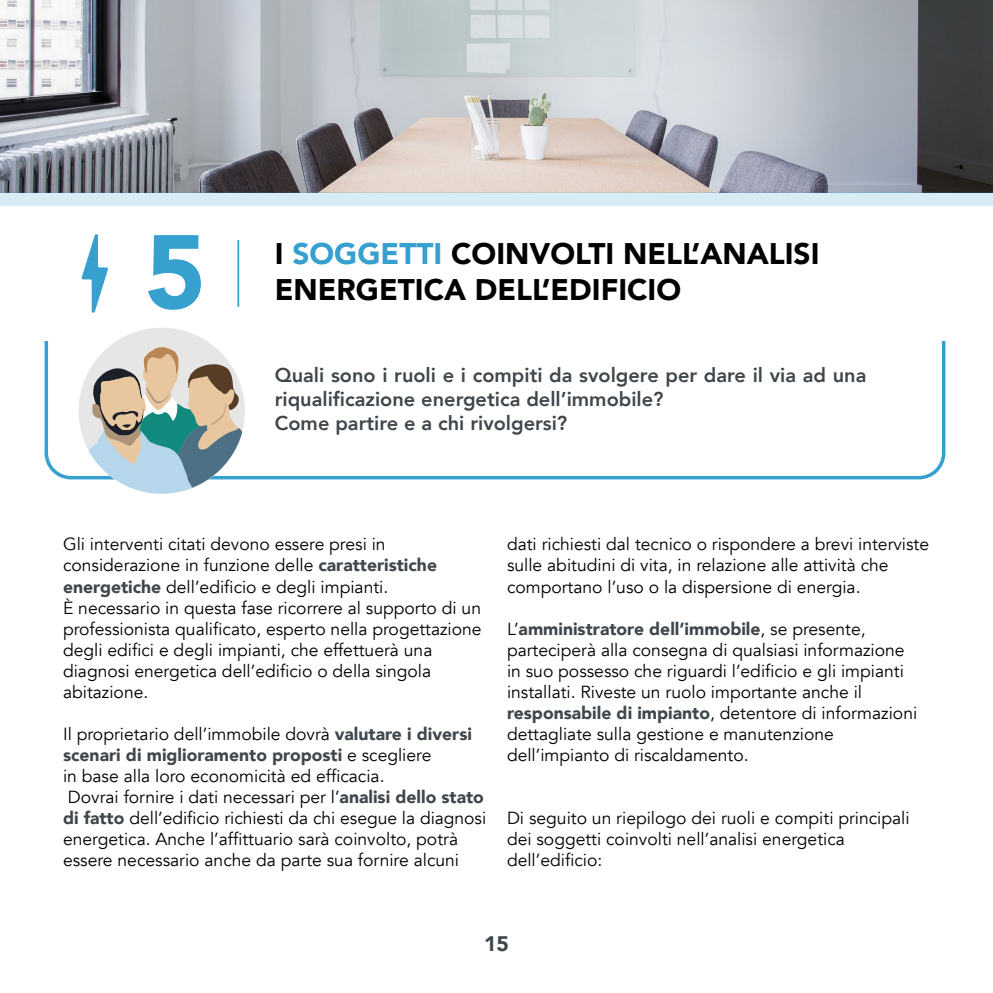
<style>
.page{position:relative;width:993px;height:993px;background:#fff}
.page>*{position:absolute;margin:0;border:0;box-sizing:border-box;transform-origin:0 0}
.t1{font:900 103.6px "Avenir";color:#36a0ce}
.t2{font:900 29.75px "Avenir";color:#000}
.t3{font:900 21px "Avenir";color:#3f474c}
.t4{font:800 19.95px/24px "Avenir";color:#3f474c}
.t5{font:17.5px/21px "Avenir";color:#000}
.s1{color:#36a0ce}
.s2{font-weight:900;color:#3f474c}
</style>
<div class="page">
<svg style="left:45px;top:341px;width:900px;height:138px"></svg>
<img style="left:0;top:0;width:992px;height:192px">
<svg style="left:81px;top:234px;width:27px;height:79px"></svg>
<hr style="left:237px;top:240px;width:2px;height:67px;background:#36a0ce">
<div style="left:0;top:192px;width:992px;height:14px;background:#d7ecf5"></div>
<div style="left:79px;top:327px;width:166px;height:167px;background:#e6e6e6;border-radius:50%"></div>
<svg style="left:88px;top:347px;width:154px;height:146px"></svg>
<h1 class="t1" style="left:145px;top:183px;width:63px">5</h1>
<h2 class="t2" style="left:275px;top:228px;width:546px">I <span class="s1">SOGGETTI</span> COINVOLTI NELL’ANALISI</h2>
<h2 class="t2" style="left:275px;top:263px;width:408px">ENERGETICA DELL’EDIFICIO</h2>
<p class="t4" style="left:275px;top:363px;width:593px">Quali sono i ruoli e i compiti da svolgere per dare il via ad una riqualificazione energetica dell’immobile?<br>Come partire e a chi rivolgersi?</p>
<p class="t5" style="left:63px;top:534px;width:420px">Gli interventi citati devono essere presi in considerazione in funzione delle <span class="s2">caratteristiche energetiche</span> dell’edificio e degli impianti.<br>È necessario in questa fase ricorrere al supporto di un professionista qualificato, esperto nella progettazione degli edifici e degli impianti, che effettuerà una diagnosi energetica dell’edificio o della singola abitazione.</p>
<p class="t5" style="left:63px;top:723px;width:424px">Il proprietario dell’immobile dovrà <span class="s2">valutare i diversi scenari di miglioramento proposti</span> e scegliere<br>in base alla loro economicità ed efficacia.<br>Dovrai fornire i dati necessari per l’<span class="s2">analisi dello stato di fatto</span> dell’edificio richiesti da chi esegue la diagnosi energetica. Anche l’affittuario sarà coinvolto, potrà essere necessario anche da parte sua fornire alcuni</p>
<p class="t5" style="left:507px;top:534px;width:423px">dati richiesti dal tecnico o rispondere a brevi interviste sulle abitudini di vita, in relazione alle attività che comportano l’uso o la dispersione di energia.</p>
<p class="t5" style="left:507px;top:618px;width:411px">L’<span class="s2">amministratore dell’immobile</span>, se presente, parteciperà alla consegna di qualsiasi informazione in suo possesso che riguardi l’edificio e gli impianti installati. Riveste un ruolo importante anche il <span class="s2">responsabile di impianto</span>, detentore di informazioni dettagliate sulla gestione e manutenzione dell’impianto di riscaldamento.</p>
<p class="t5" style="left:507px;top:807px;width:404px">Di seguito un riepilogo dei ruoli e compiti principali dei soggetti coinvolti nell’analisi energetica dell’edificio:</p>
<p class="t3" style="left:484px;top:925px;width:26px">15</p>
</div>
